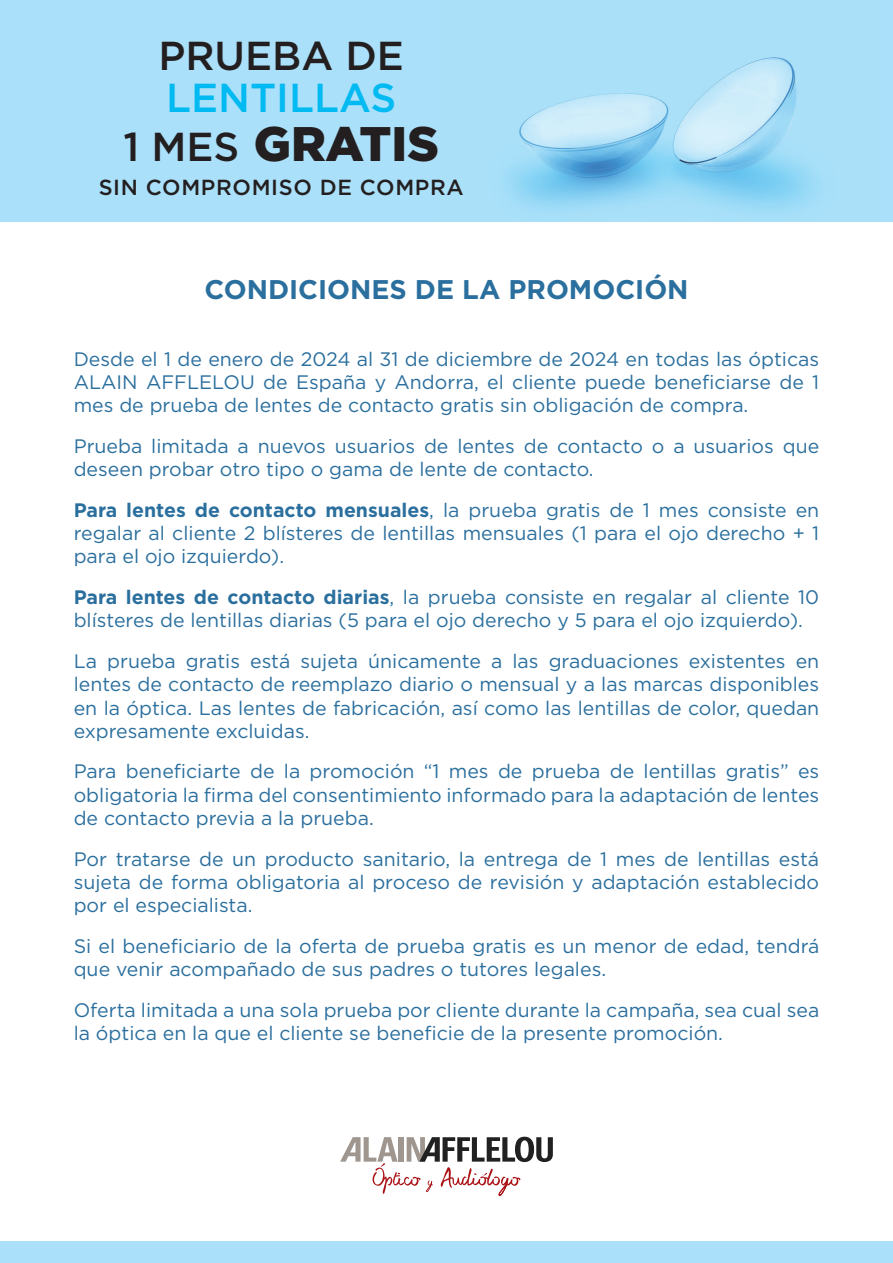
<style>
.page{position:relative;width:893px;height:1263px;background:#fff}
.page>*{position:absolute;margin:0;border:0;box-sizing:border-box;transform-origin:0 0}
.t1{font:900 48.45px "Gotham";color:#231f20}
.t2{font:500 40.35px "Gotham";color:#00baf1}
.t3{font:500 40.35px "Gotham";color:#231f20}
.t4{font:700 27px "Gotham";color:#2b6f9e}
.t5{font:500 21.75px "Gotham";letter-spacing:.03em;color:#231f20}
.t6{font:19.5px/23.4px "Gotham";color:#2b6f9e;text-align:justify}
.s1{font-weight:500;font-size:40.35px}
.s2{font-weight:700}
</style>
<div class="page">
<div style="left:0;top:0;width:893px;height:221px;background:#aae0f9"></div>
<img style="left:508px;top:57px;width:308px;height:154px">
<div style="left:0;top:1242px;width:893px;height:21px;background:#aae0f9"></div>
<svg style="left:340px;top:1137px;width:213px;height:59px"></svg>
<h2 class="t3" style="left:158px;top:29px;width:247px">PRUEBA DE</h2>
<h2 class="t2" style="left:166px;top:71px;width:232px">LENTILLAS</h2>
<h1 class="t1" style="left:123px;top:111px;width:317px"><span class="s1">1 MES</span> GRATIS</h1>
<p class="t5" style="left:99px;top:173px;width:366px">SIN COMPROMISO DE COMPRA</p>
<h3 class="t4" style="left:204px;top:272px;width:486px">CONDICIONES DE LA PROMOCIÓN</h3>
<p class="t6" style="left:74px;top:347px;width:747px">Desde el 1 de enero de 2024 al 31 de diciembre de 2024 en todas las ópticas ALAIN AFFLELOU de España y Andorra, el cliente puede beneficiarse de 1 mes de prueba de lentes de contacto gratis sin obligación de compra.</p>
<p class="t6" style="left:74px;top:434px;width:747px">Prueba limitada a nuevos usuarios de lentes de contacto o a usuarios que deseen probar otro tipo o gama de lente de contacto.</p>
<p class="t6" style="left:74px;top:498px;width:747px"><span class="s2">Para lentes de contacto mensuales</span>, la prueba gratis de 1 mes consiste en regalar al cliente 2 blísteres de lentillas mensuales (1 para el ojo derecho + 1 para el ojo izquierdo).</p>
<p class="t6" style="left:74px;top:585px;width:747px"><span class="s2">Para lentes de contacto diarias</span>, la prueba consiste en regalar al cliente 10 blísteres de lentillas diarias (5 para el ojo derecho y 5 para el ojo izquierdo).</p>
<p class="t6" style="left:74px;top:649px;width:747px">La prueba gratis está sujeta únicamente a las graduaciones existentes en lentes de contacto de reemplazo diario o mensual y a las marcas disponibles en la óptica. Las lentes de fabricación, así como las lentillas de color, quedan expresamente excluidas.</p>
<p class="t6" style="left:74px;top:759px;width:747px">Para beneficiarte de la promoción “1 mes de prueba de lentillas gratis” es obligatoria la firma del consentimiento informado para la adaptación de lentes de contacto previa a la prueba.</p>
<p class="t6" style="left:74px;top:846px;width:747px">Por tratarse de un producto sanitario, la entrega de 1 mes de lentillas está sujeta de forma obligatoria al proceso de revisión y adaptación establecido por el especialista.</p>
<p class="t6" style="left:74px;top:934px;width:747px">Si el beneficiario de la oferta de prueba gratis es un menor de edad, tendrá que venir acompañado de sus padres o tutores legales.</p>
<p class="t6" style="left:74px;top:997px;width:747px">Oferta limitada a una sola prueba por cliente durante la campaña, sea cual sea la óptica en la que el cliente se beneficie de la presente promoción.</p>
</div>
